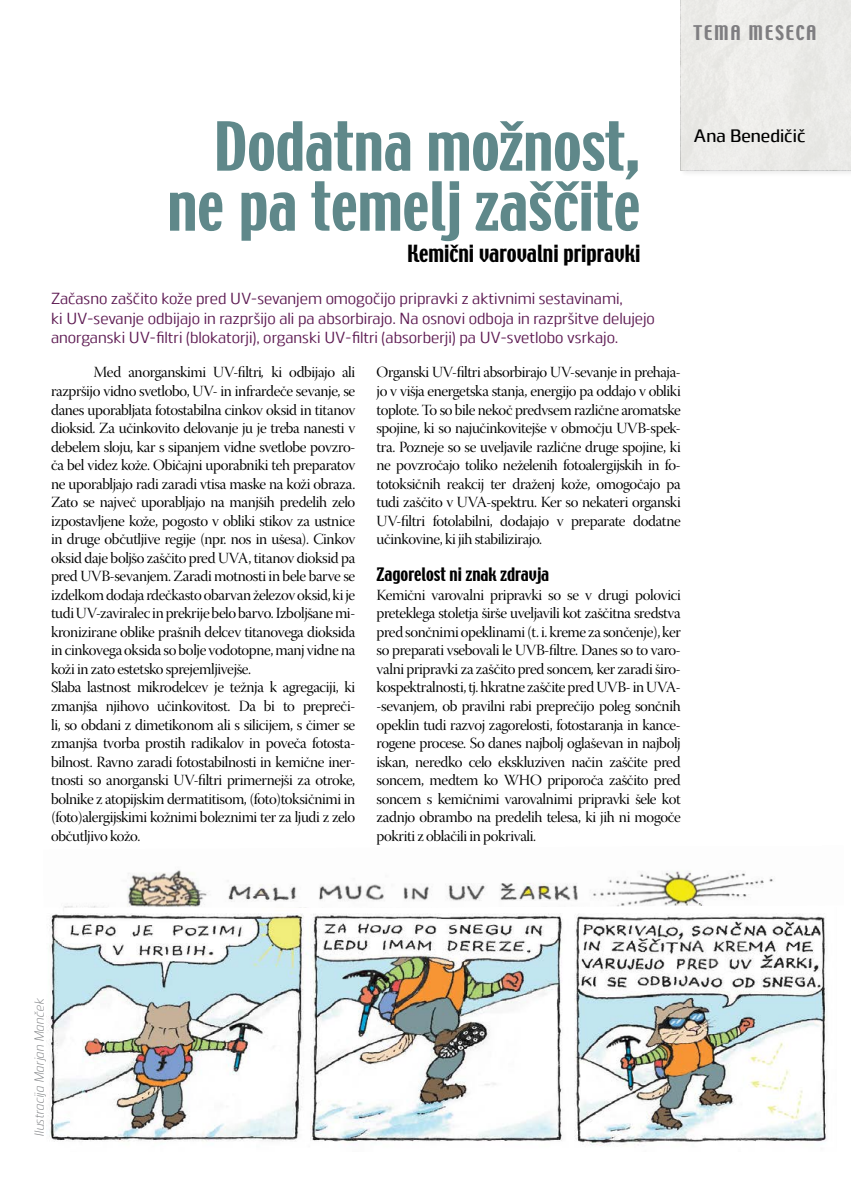
<style>
.page{position:relative;width:851px;height:1191px;background:#fff}
.page>*{position:absolute;margin:0;border:0;box-sizing:border-box;transform-origin:0 0}
.t1{font:60px/60px "Techno";color:#5f888a;text-align:right}
.t2{font:21px "Techno";color:#000}
.t3{font:500 18px "Juhl";color:#000}
.t4{font:18px "Techno";letter-spacing:.09em;color:#7f7e81}
.t5{font:16.5px "Techno";color:#000}
.t6{font:16.05px/19.5px "Juhl";color:#5d1a52}
.t7{font:15.45px/18.6px "Warnock Pro Disp";letter-spacing:-.025em;color:#000;text-align:justify}
.t8{font:italic 300 13.2px "Juhl";letter-spacing:-.01em;color:#808285}
.s1{font-family:"Warnock Pro It Disp"}
</style>
<div class="page">
<div style="left:679px;top:0;width:171px;height:177px;background:#000;opacity:.2"></div>
<div style="left:680px;top:0;width:170px;height:170px;background:#efede4"></div>
<img style="left:46px;top:907px;width:781px;height:239px">
<img style="left:64px;top:870px;width:710px;height:37px">
<p class="t4" style="left:693px;top:21px;width:125px">TEMA MESECA</p>
<h1 class="t1" style="left:167px;top:120px;width:474px">Dodatna možnost, ne pa temelj zaščite</h1>
<h2 class="t2" style="left:407px;top:239px;width:235px">Kemični varovalni pripravki</h2>
<p class="t6" style="left:51px;top:287px;width:605px">Začasno zaščito kože pred UV-sevanjem omogočijo pripravki z aktivnimi sestavinami,<br>ki UV-sevanje odbijajo in razpršijo ali pa absorbirajo. Na osnovi odboja in razpršitve delujejo anorganski UV-filtri (blokatorji), organski UV-filtri (absorberji) pa UV-svetlobo vsrkajo.</p>
<p class="t7" style="left:51px;top:365px;width:306px;text-align:left;text-indent:43px">Med anorganskimi UV-filtri<span class="s1">,</span> ki odbijajo ali razpršijo vidno svetlobo, UV- in infrardeče sevanje, se danes uporabljata fotostabilna cinkov oksid in titanov dioksid. Za učinkovito delovanje ju je treba nanesti v debelem sloju, kar s sipanjem vidne svetlobe povzro&shy;ča bel videz kože. Običajni uporabniki teh preparatov ne uporabljajo radi zaradi vtisa maske na koži obraza.<br>Zato se največ uporabljajo na manjših predelih zelo izpostavljene kože, pogosto v obliki stikov za ustnice in druge občutljive regije (npr. nos in ušesa). Cinkov oksid daje boljšo zaščito pred UVA, titanov dioksid pa pred UVB-sevanjem. Zaradi motnosti in bele barve se izdelkom dodaja rdečkasto obarvan železov oksid, ki je tudi UV-zaviralec in prekrije belo barvo. Izboljšane mi&shy;kronizirane oblike prašnih delcev titanovega dioksida in cinkovega oksida so bolje vodotopne, manj vidne na koži in zato estetsko sprejemljivejše.<br>Slaba lastnost mikrodelcev je težnja k agregaciji, ki zmanjša njihovo učinkovitost. Da bi to prepreči&shy;li, so obdani z dimetikonom ali s silicijem, s čimer se zmanjša tvorba prostih radikalov in poveča fotosta&shy;bilnost. Ravno zaradi fotostabilnosti in kemične iner&shy;tnosti so anorganski UV-filtri primernejši za otroke, bolnike z atopijskim dermatitisom, (foto)toksičnimi in (foto)alergijskimi kožnimi boleznimi ter za ljudi z zelo občutljivo kožo.</p>
<p class="t7" style="left:376px;top:365px;width:306px">Organski UV-filtri absorbirajo UV-sevanje in prehaja&shy;jo v višja energetska stanja, energijo pa oddajo v obliki toplote. To so bile nekoč predvsem različne aromatske spojine, ki so najučinkovitejše v območju UVB-spek&shy;tra. Pozneje so se uveljavile različne druge spojine, ki ne povzročajo toliko neželenih fotoalergijskih in fo&shy;totoksičnih reakcij ter draženj kože, omogočajo pa tudi zaščito v UVA-spektru. Ker so nekateri organski UV-filtri fotolabilni, dodajajo v preparate dodatne učinkovine, ki jih stabilizirajo.</p>
<p class="t5" style="left:376px;top:563px;width:174px">Zagorelost ni znak zdravja</p>
<p class="t7" style="left:376px;top:587px;width:306px">Kemični varovalni pripravki so se v drugi polovici preteklega stoletja širše uveljavili kot zaščitna sredstva pred sončnimi opeklinami (t. i. kreme za sončenje), ker so preparati vsebovali le UVB-filtre. Danes so to varo&shy;valni pripravki za zaščito pred soncem<span class="s1">,</span> ker zaradi širo&shy;kospektralnosti, tj. hkratne zaščite pred UVB- in UVA--sevanjem, ob pravilni rabi preprečijo poleg sončnih opeklin tudi razvoj zagorelosti, fotostaranja in kance&shy;rogene procese. So danes najbolj oglaševan in najbolj iskan, neredko celo ekskluziven način zaščite pred soncem, medtem ko WHO priporoča zaščito pred soncem s kemičnimi varovalnimi pripravki šele kot zadnjo obrambo na predelih telesa, ki jih ni mogoče pokriti z oblačili in pokrivali.</p>
<p class="t3" style="left:693px;top:123px;width:113px">Ana Benedičič</p>
<p class="t8" style="left:30px;top:1137px;width:141px;rotate:-90deg">Ilustracija Marjan Manček</p>
</div>
